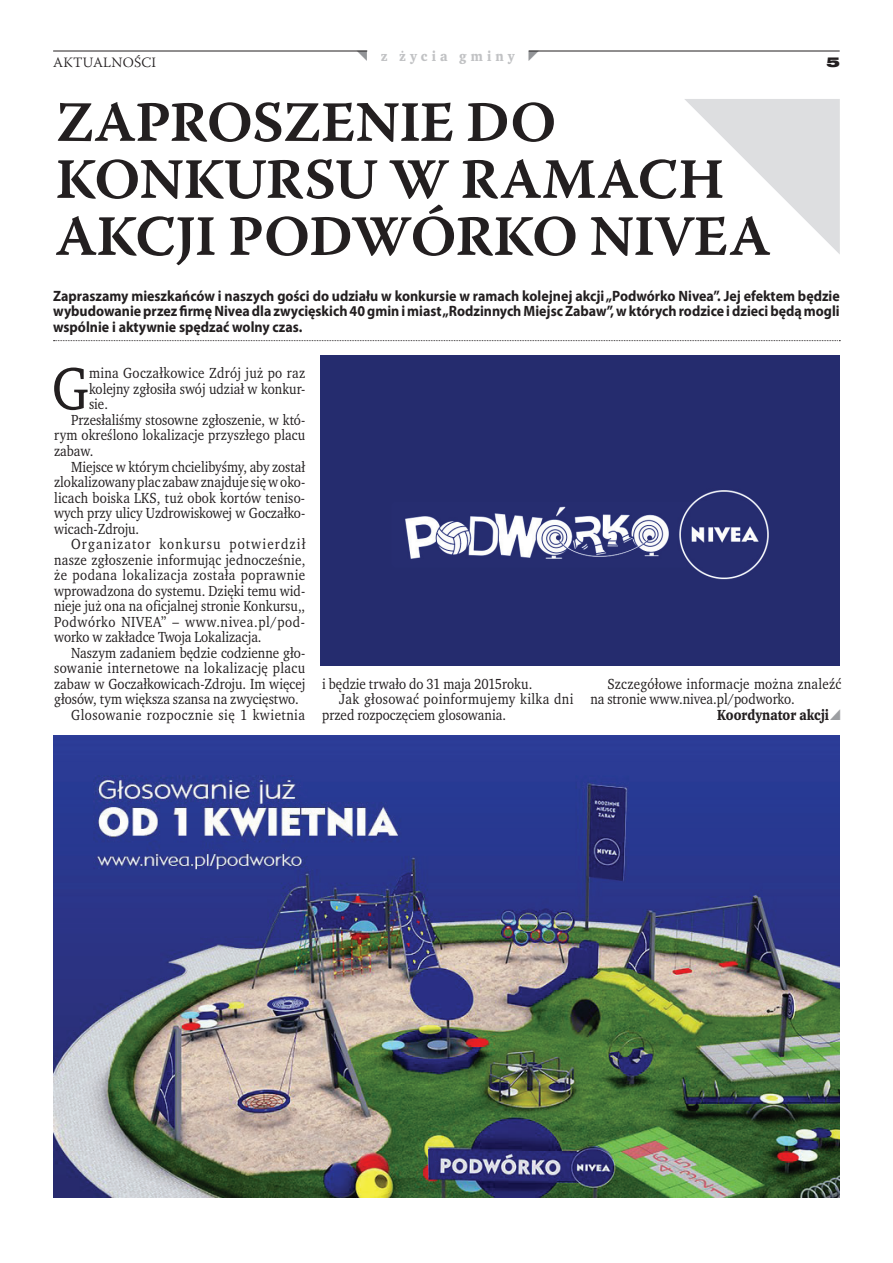
<style>
.page{position:relative;width:893px;height:1263px;background:#fff}
.page>*{position:absolute;margin:0;border:0;box-sizing:border-box;transform-origin:0 0}
.t1{font:61.2px "Wro Text";color:#231f20;scale:.93 1}
.t2{font:57px "Warnock Pro Semibold Capt";letter-spacing:-.02em;color:#231f20}
.t3{font:15px/15.6px "Wro Text";letter-spacing:.005em;color:#231f20;scale:.93 1}
.t4{font:700 15px/15.6px "Myriad Pro";color:#231f20;text-align:justify;scale:.93 1}
.t5{font:15px "Wro Text";letter-spacing:.035em;color:#231f20;scale:.93 1}
.t6{font:15px "Wro Text";letter-spacing:.025em;color:#231f20;scale:.93 1}
.t7{font:15px "Wro Text";letter-spacing:.03em;color:#231f20;scale:.93 1}
.t8{font:15px "Wro Text";letter-spacing:.045em;color:#231f20;scale:.93 1}
.t9{font:15px "Wro Text";letter-spacing:.08em;color:#231f20;scale:.93 1}
.t10{font:700 15px "Wro Text";color:#231f20;scale:.93 1}
.t11{font:300 14.25px "Warnock Pro";letter-spacing:.015em;color:#231f20}
.t12{font:700 14.25px "Wro Text";letter-spacing:.29em;color:#c1c2c4}
.t13{font:900 expanded 14.25px "Nimbus San TCE";color:#231f20}
</style>
<div class="page">
<hr style="left:53px;top:51px;width:314px;height:1px;background:#231f20">
<hr style="left:529px;top:51px;width:311px;height:1px;background:#231f20">
<svg style="left:54px;top:340px;width:786px;height:1px"></svg>
<div style="left:320px;top:355px;width:520px;height:310px;background:#252c6e"></div>
<svg style="left:685px;top:99px;width:155px;height:155px"></svg>
<img style="left:53px;top:735px;width:787px;height:462px">
<p class="t11" style="left:53px;top:53px;width:104px">AKTUALNOŚCI</p>
<p class="t12" style="left:381px;top:47px;width:135px">z życia gminy</p>
<p class="t13" style="left:826px;top:54px;width:15px">5</p>
<h2 class="t2" style="left:55px;top:88px;width:79px">ZAPRO</h2>
<h2 class="t2" style="left:252px;top:88px;width:65px">SZENIE</h2>
<h2 class="t2" style="left:466px;top:88px;width:45px">DO</h2>
<h2 class="t2" style="left:55px;top:145px;width:43px">KONK</h2>
<h2 class="t2" style="left:223px;top:145px;width:282px">URSU W RAMAC</h2>
<h2 class="t2" style="left:678px;top:145px;width:48px">H</h2>
<h2 class="t2" style="left:55px;top:202px;width:33px">AKCJI</h2>
<h2 class="t2" style="left:228px;top:202px;width:545px">PODWÓRKO NIVEA</h2>
<p class="t4" style="left:53px;top:287px;width:847px">Zapraszamy mieszkańców i naszych gości do udziału w konkursie w ramach kolejnej akcji „Podwórko Nivea”. Jej efektem będzie wybudowanie przez firmę Nivea dla zwycięskich 40 gmin i miast „Rodzinnych Miejsc Zabaw”, w których rodzice i dzieci będą mogli wspólnie i aktywnie spędzać wolny czas.</p>
<h1 class="t1" style="left:52px;top:350px;width:41px">G</h1>
<p class="t6" style="left:89px;top:364px;width:234px">mina Goczałkowice Zdrój już po raz</p>
<p class="t3" style="left:89px;top:381px;width:234px">kolejny zgłosiła swój udział w konkur-</p>
<p class="t3" style="left:89px;top:396px;width:22px">sie.</p>
<p class="t3" style="left:71px;top:412px;width:253px">Przesłaliśmy stosowne zgłoszenie, w któ-</p>
<p class="t3" style="left:54px;top:427px;width:272px">rym określono lokalizacje przyszłego placu</p>
<p class="t3" style="left:54px;top:443px;width:44px">zabaw.</p>
<p class="t3" style="left:71px;top:459px;width:253px">Miejsce w którym chcielibyśmy, aby został</p>
<p class="t3" style="left:54px;top:474px;width:271px">zlokalizowany plac zabaw znajduje się w oko-</p>
<p class="t3" style="left:54px;top:490px;width:271px">licach boiska LKS, tuż obok kortów teniso-</p>
<p class="t3" style="left:54px;top:505px;width:271px">wych przy ulicy Uzdrowiskowej w Goczałko-</p>
<p class="t3" style="left:54px;top:521px;width:93px">wicach-Zdroju.</p>
<p class="t9" style="left:71px;top:535px;width:253px">Organizator konkursu potwierdził</p>
<p class="t3" style="left:54px;top:552px;width:272px">nasze zgłoszenie informując jednocześnie,</p>
<p class="t5" style="left:54px;top:566px;width:272px">że podana lokalizacja została poprawnie</p>
<p class="t3" style="left:54px;top:583px;width:271px">wprowadzona do systemu. Dzięki temu wid-</p>
<p class="t3" style="left:54px;top:598px;width:272px">nieje już ona na oficjalnej stronie Konkursu,,</p>
<p class="t8" style="left:54px;top:612px;width:271px">Podwórko NIVEA” – www.nivea.pl/pod-</p>
<p class="t3" style="left:54px;top:629px;width:225px">worko w zakładce Twoja Lokalizacja.</p>
<p class="t3" style="left:71px;top:645px;width:253px">Naszym zadaniem będzie codzienne gło-</p>
<p class="t7" style="left:54px;top:659px;width:272px">sowanie internetowe na lokalizację placu</p>
<p class="t3" style="left:54px;top:676px;width:271px">zabaw w Goczałkowicach-Zdroju. Im więcej</p>
<p class="t3" style="left:54px;top:691px;width:265px">głosów, tym większa szansa na zwycięstwo.</p>
<p class="t5" style="left:71px;top:705px;width:253px">Glosowanie rozpocznie się 1 kwietnia</p>
<p class="t3" style="left:322px;top:676px;width:227px">i będzie trwało do 31 maja 2015roku.</p>
<p class="t6" style="left:339px;top:690px;width:253px">Jak głosować poinformujemy kilka dni</p>
<p class="t3" style="left:322px;top:707px;width:199px">przed rozpoczęciem glosowania.</p>
<p class="t3" style="left:590px;top:676px;width:271px;text-indent:17px">Szczegółowe informacje można znaleźć na stronie www.nivea.pl/podworko.</p>
<p class="t10" style="left:717px;top:705px;width:122px">Koordynator akcji</p>
</div>
